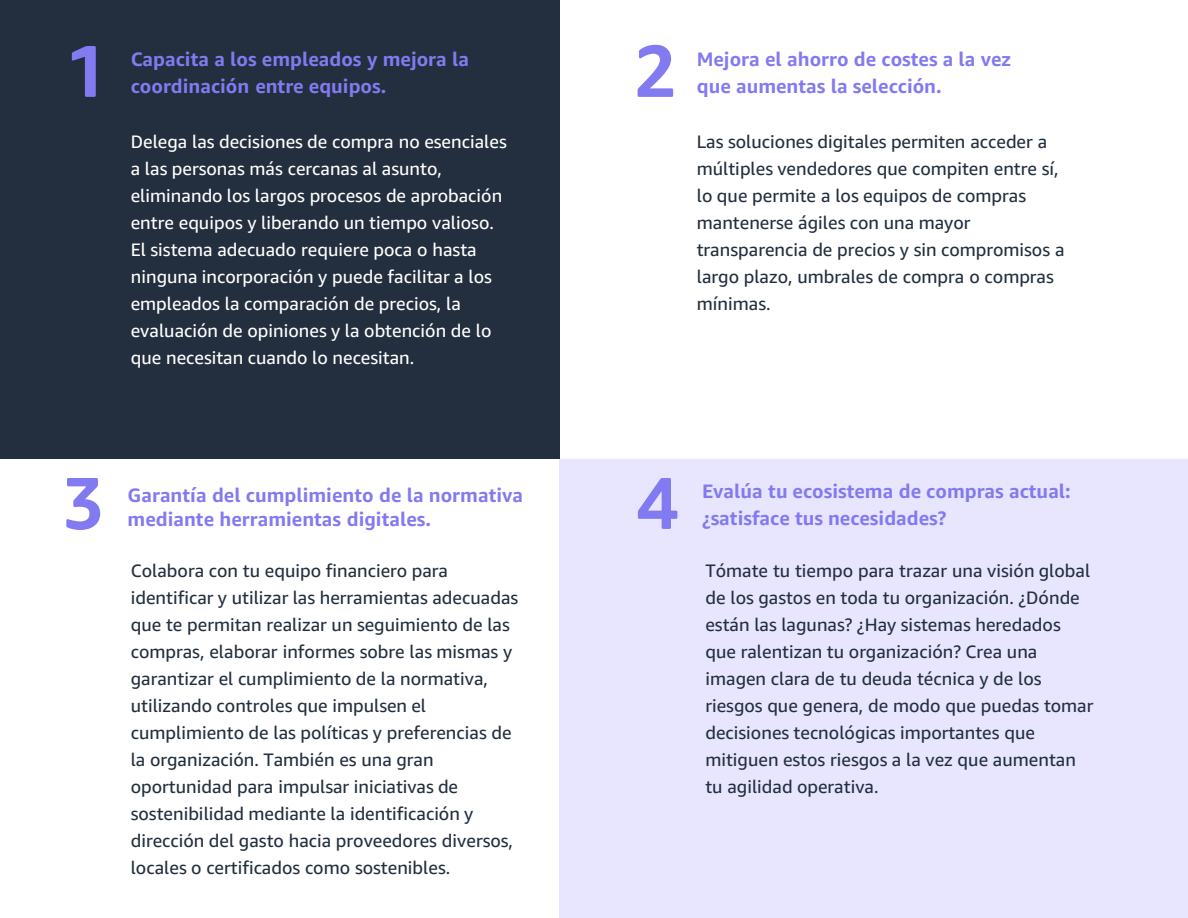
<style>
.page{position:relative;width:1188px;height:918px;background:#fff}
.page>*{position:absolute;margin:0;border:0;box-sizing:border-box;transform-origin:0 0}
.t1{font:700 73.5px "Amazon Ember Display";color:#827af0}
.t2{font:700 19.5px/27px "Amazon Ember";color:#827af0}
.t3{font:18px/27px "Amazon Ember";color:#232f3e}
.t4{font:18px/27px "Amazon Ember";color:#fff}
</style>
<div class="page">
<div style="left:559px;top:459px;width:629px;height:459px;background:#e8e6ff"></div>
<div style="left:0;top:0;width:559px;height:459px;background:#232f3e"></div>
<p class="t1" style="left:65px;top:25px;width:45px">1</p>
<p class="t2" style="left:131px;top:46px;width:340px">Capacita a los empleados y mejora la coordinación entre equipos.</p>
<p class="t4" style="left:131px;top:128px;width:378px">Delega las decisiones de compra no esenciales a las personas más cercanas al asunto, eliminando los largos procesos de aprobación entre equipos y liberando un tiempo valioso.<br>El sistema adecuado requiere poca o hasta ninguna incorporación y puede facilitar a los empleados la comparación de precios, la evaluación de opiniones y la obtención de lo que necesitan cuando lo necesitan.</p>
<p class="t1" style="left:634px;top:25px;width:45px">2</p>
<p class="t2" style="left:697px;top:46px;width:316px">Mejora el ahorro de costes a la vez que aumentas la selección.</p>
<p class="t3" style="left:697px;top:128px;width:369px">Las soluciones digitales permiten acceder a múltiples vendedores que compiten entre sí, lo que permite a los equipos de compras mantenerse ágiles con una mayor transparencia de precios y sin compromisos a largo plazo, umbrales de compra o compras mínimas.</p>
<p class="t1" style="left:62px;top:457px;width:45px">3</p>
<p class="t2" style="left:702px;top:478px;width:370px">Evalúa tu ecosistema de compras actual: ¿satisface tus necesidades?</p>
<p class="t3" style="left:705px;top:557px;width:390px">Tómate tu tiempo para trazar una visión global de los gastos en toda tu organización. ¿Dónde están las lagunas? ¿Hay sistemas heredados que ralentizan tu organización? Crea una imagen clara de tu deuda técnica y de los riesgos que genera, de modo que puedas tomar decisiones tecnológicas importantes que mitiguen estos riesgos a la vez que aumentan tu agilidad operativa.</p>
<p class="t1" style="left:636px;top:457px;width:45px">4</p>
<p class="t2" style="left:128px;top:484px;width:397px;line-height:23.4px">Garantía del cumplimiento de la normativa mediante herramientas digitales.</p>
<p class="t3" style="left:131px;top:557px;width:389px">Colabora con tu equipo financiero para identificar y utilizar las herramientas adecuadas que te permitan realizar un seguimiento de las compras, elaborar informes sobre las mismas y garantizar el cumplimiento de la normativa, utilizando controles que impulsen el cumplimiento de las políticas y preferencias de la organización. También es una gran oportunidad para impulsar iniciativas de sostenibilidad mediante la identificación y dirección del gasto hacia proveedores diversos, locales o certificados como sostenibles.</p>
</div>
